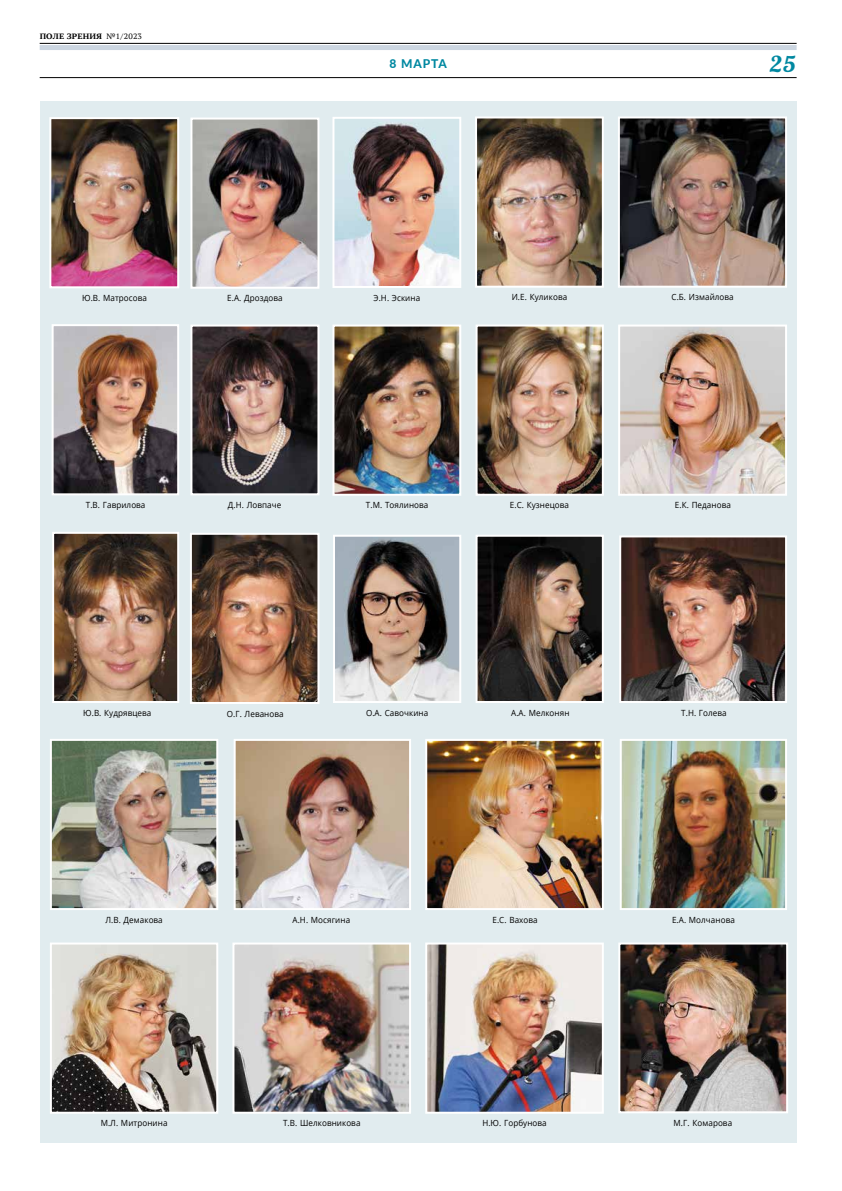
<style>
.page{position:relative;width:842px;height:1191px;background:#fff}
.page>*{position:absolute;margin:0;border:0;box-sizing:border-box;transform-origin:0 0}
.t1{font:22px "Lobster";color:#0088a1;scale:1.1 1}
.t2{font:800 12px "Lato";letter-spacing:.075em;color:#0088a1}
.t3{font:8.5px "Open Sans";letter-spacing:.01em;color:#000;scale:.95 1}
.t4{font:700 7.7px "PT Serif";letter-spacing:.015em;color:#000;scale:1.11 1}
.s1{font-weight:400}
</style>
<div class="page">
<hr style="left:40px;top:43px;width:757px;height:1px;background:#000">
<div style="left:40px;top:45px;width:757px;height:5px;background:#ccd6e1"></div>
<hr style="left:40px;top:77px;width:757px;height:1px;background:#000">
<div style="left:40px;top:101px;width:756px;height:1041px;background:#e1ecef"></div>
<img style="left:55px;top:327px;width:121px;height:165px">
<div style="left:52px;top:324px;width:127px;height:171px;border:2px solid #fff"></div>
<img style="left:335px;top:327px;width:123px;height:166px">
<div style="left:332px;top:324px;width:129px;height:172px;border:2px solid #fff"></div>
<img style="left:193px;top:327px;width:123px;height:165px">
<div style="left:190px;top:324px;width:129px;height:171px;border:2px solid #fff"></div>
<img style="left:479px;top:327px;width:122px;height:166px">
<div style="left:476px;top:324px;width:128px;height:172px;border:2px solid #fff"></div>
<img style="left:335px;top:120px;width:123px;height:165px">
<div style="left:332px;top:117px;width:129px;height:171px;border:2px solid #fff"></div>
<img style="left:478px;top:119px;width:123px;height:166px">
<div style="left:475px;top:116px;width:129px;height:172px;border:2px solid #fff"></div>
<img style="left:53px;top:742px;width:162px;height:165px">
<div style="left:50px;top:739px;width:168px;height:171px;border:2px solid #fff"></div>
<img style="left:623px;top:742px;width:161px;height:165px">
<div style="left:620px;top:739px;width:167px;height:171px;border:2px solid #fff"></div>
<img style="left:237px;top:742px;width:171px;height:165px">
<div style="left:234px;top:739px;width:177px;height:171px;border:2px solid #fff"></div>
<img style="left:428px;top:742px;width:173px;height:165px">
<div style="left:425px;top:739px;width:179px;height:171px;border:2px solid #fff"></div>
<img style="left:52px;top:120px;width:124px;height:165px">
<div style="left:49px;top:117px;width:130px;height:171px;border:2px solid #fff"></div>
<img style="left:621px;top:327px;width:163px;height:166px">
<div style="left:618px;top:324px;width:169px;height:172px;border:2px solid #fff"></div>
<img style="left:621px;top:119px;width:163px;height:166px">
<div style="left:618px;top:116px;width:169px;height:172px;border:2px solid #fff"></div>
<img style="left:193px;top:121px;width:123px;height:165px">
<div style="left:190px;top:118px;width:129px;height:171px;border:2px solid #fff"></div>
<img style="left:622px;top:538px;width:162px;height:162px">
<div style="left:619px;top:535px;width:168px;height:168px;border:2px solid #fff"></div>
<img style="left:479px;top:538px;width:122px;height:162px">
<div style="left:476px;top:535px;width:128px;height:168px;border:2px solid #fff"></div>
<img style="left:336px;top:538px;width:122px;height:162px">
<div style="left:333px;top:535px;width:128px;height:168px;border:2px solid #fff"></div>
<img style="left:55px;top:535px;width:121px;height:165px">
<div style="left:52px;top:532px;width:127px;height:171px;border:2px solid #fff"></div>
<img style="left:621px;top:945px;width:164px;height:165px">
<div style="left:618px;top:942px;width:170px;height:171px;border:2px solid #fff"></div>
<img style="left:193px;top:536px;width:123px;height:165px">
<div style="left:190px;top:533px;width:129px;height:171px;border:2px solid #fff"></div>
<img style="left:235px;top:945px;width:173px;height:165px">
<div style="left:232px;top:942px;width:179px;height:171px;border:2px solid #fff"></div>
<img style="left:53px;top:945px;width:162px;height:165px">
<div style="left:50px;top:942px;width:168px;height:171px;border:2px solid #fff"></div>
<img style="left:428px;top:945px;width:173px;height:165px">
<div style="left:425px;top:942px;width:179px;height:171px;border:2px solid #fff"></div>
<p class="t4" style="left:40px;top:31px;width:94px">ПОЛЕ ЗРЕНИЯ <span class="s1">№1/2023</span></p>
<h2 class="t2" style="left:389px;top:55px;width:59px">8 МАРТА</h2>
<h1 class="t1" style="left:770px;top:50px;width:25px">25</h1>
<p class="t3" style="left:82px;top:292px;width:70px">Ю.В. Матросова</p>
<p class="t3" style="left:671px;top:291px;width:67px">С.Б. Измайлова</p>
<p class="t3" style="left:512px;top:291px;width:60px">И.Е. Куликова</p>
<p class="t3" style="left:374px;top:292px;width:51px">Э.Н. Эскина</p>
<p class="t3" style="left:227px;top:292px;width:60px">Е.А. Дроздова</p>
<p class="t3" style="left:86px;top:499px;width:64px">Т.В. Гаврилова</p>
<p class="t3" style="left:228px;top:499px;width:58px">Д.Н. Ловпаче</p>
<p class="t3" style="left:366px;top:499px;width:67px">Т.М. Тоялинова</p>
<p class="t3" style="left:510px;top:499px;width:64px">Е.С. Кузнецова</p>
<p class="t3" style="left:675px;top:499px;width:60px">Е.К. Педанова</p>
<p class="t3" style="left:83px;top:707px;width:73px">Ю.В. Кудрявцева</p>
<p class="t3" style="left:366px;top:707px;width:67px">О.А. Савочкина</p>
<p class="t3" style="left:511px;top:707px;width:63px">А.А. Мелконян</p>
<p class="t3" style="left:681px;top:707px;width:49px">Т.Н. Голева</p>
<p class="t3" style="left:227px;top:708px;width:61px">О.Г. Леванова</p>
<p class="t3" style="left:105px;top:914px;width:62px">Л.В. Демакова</p>
<p class="t3" style="left:293px;top:914px;width:62px">А.Н. Мосягина</p>
<p class="t3" style="left:492px;top:914px;width:49px">Е.С. Вахова</p>
<p class="t3" style="left:672px;top:914px;width:68px">Е.А. Молчанова</p>
<p class="t3" style="left:101px;top:1117px;width:72px">М.Л. Митронина</p>
<p class="t3" style="left:283px;top:1117px;width:83px">Т.В. Шелковникова</p>
<p class="t3" style="left:482px;top:1117px;width:69px">Н.Ю. Горбунова</p>
<p class="t3" style="left:674px;top:1117px;width:63px">М.Г. Комарова</p>
</div>
